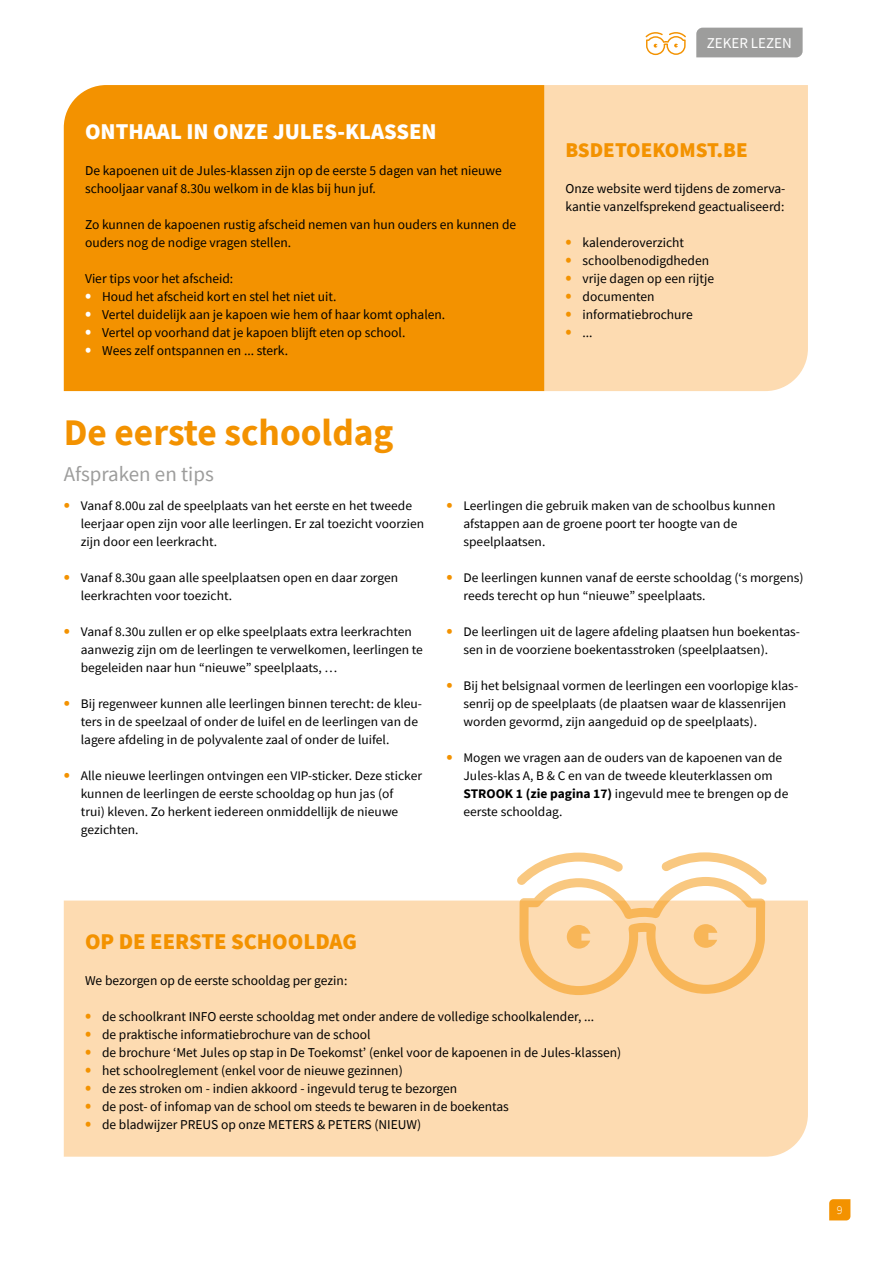
<style>
.page{position:relative;width:893px;height:1263px;background:#fff}
.page>*{position:absolute;margin:0;border:0;box-sizing:border-box;transform-origin:0 0}
.t1{font:700 37.5px "Source Sans Pro";color:#f39200}
.t2{font:900 22.5px "Source Sans Pro";color:#fff}
.t3{font:900 22.5px "Source Sans Pro";color:#f39200}
.t4{font:900 21px "Source Sans Pro";color:#f39200}
.t5{font:21px "Source Sans Pro";color:#9d9d9c}
.t6{font:15px "Source Sans Pro";color:#fff}
.t7{font:13.5px/18px "Source Sans Pro";color:#000}
.t8{font:13.05px/18px "Source Sans Pro";color:#000}
.t9{font:300 12px "Source Sans Pro";color:#fff}
.s1{font-weight:700;font-size:18px;color:#fff}
.s2{font-weight:700;font-size:18px;color:#f39200}
.s3{font-weight:700;font-size:17.4px;color:#f39200}
.s4{font-weight:700}
</style>
<div class="page">
<div style="left:64px;top:900px;width:744px;height:257px;background:#fddbb1"></div>
<svg style="left:517px;top:852px;width:250px;height:143px"></svg>
<svg style="left:829px;top:1199px;width:21px;height:21px"></svg>
<div style="left:696px;top:28px;width:107px;height:29px;background:#9d9d9c"></div>
<svg style="left:646px;top:32px;width:40px;height:23px"></svg>
<div style="left:544px;top:85px;width:264px;height:306px;background:#fddbb1"></div>
<div style="left:64px;top:85px;width:480px;height:306px;background:#f39200"></div>
<h2 class="t2" style="left:85px;top:116px;width:353px">ONTHAAL IN ONZE JULES-KLASSEN</h2>
<p class="t7" style="left:85px;top:161px;width:418px">De kapoenen uit de Jules-klassen zijn op de eerste 5 dagen van het nieuwe schooljaar vanaf 8.30u welkom in de klas bij hun juf.</p>
<p class="t7" style="left:85px;top:215px;width:433px">Zo kunnen de kapoenen rustig afscheid nemen van hun ouders en kunnen de ouders nog de nodige vragen stellen.</p>
<p class="t7" style="left:85px;top:269px;width:150px">Vier tips voor het afscheid:</p>
<p class="t7" style="left:85px;top:287px;width:253px"><span class="s1">•</span> Houd het afscheid kort en stel het niet uit.</p>
<p class="t7" style="left:85px;top:305px;width:362px"><span class="s1">•</span> Vertel duidelijk aan je kapoen wie hem of haar komt ophalen.</p>
<p class="t7" style="left:85px;top:323px;width:322px"><span class="s1">•</span> Vertel op voorhand dat je kapoen blijft eten op school.</p>
<p class="t7" style="left:85px;top:341px;width:205px"><span class="s1">•</span> Wees zelf ontspannen en ... sterk.</p>
<p class="t6" style="left:707px;top:34px;width:87px">ZEKER LEZEN</p>
<h3 class="t4" style="left:566px;top:136px;width:184px">BSDETOEKOMST.BE</h3>
<p class="t7" style="left:566px;top:179px;width:221px">Onze website werd tijdens de zomerva&shy;kantie vanzelfsprekend geactualiseerd:</p>
<p class="t7" style="left:566px;top:233px;width:120px"><span class="s2">•</span> kalenderoverzicht</p>
<p class="t7" style="left:566px;top:251px;width:145px"><span class="s2">•</span> schoolbenodigdheden</p>
<p class="t7" style="left:566px;top:269px;width:150px"><span class="s2">•</span> vrije dagen op een rijtje</p>
<p class="t7" style="left:566px;top:287px;width:91px"><span class="s2">•</span> documenten</p>
<p class="t7" style="left:566px;top:305px;width:129px"><span class="s2">•</span> informatiebrochure</p>
<p class="t7" style="left:566px;top:323px;width:29px"><span class="s2">•</span> ...</p>
<h1 class="t1" style="left:64px;top:407px;width:331px">De eerste schooldag</h1>
<h3 class="t5" style="left:64px;top:461px;width:152px">Afspraken en tips</h3>
<p class="t8" style="left:81px;top:496px;width:345px;text-indent:-17px"><span class="s3">•</span> Vanaf 8.00u zal de speelplaats van het eerste en het tweede leerjaar open zijn voor alle leerlingen. Er zal toezicht voorzien zijn door een leerkracht.</p>
<p class="t8" style="left:81px;top:568px;width:319px;text-indent:-17px"><span class="s3">•</span> Vanaf 8.30u gaan alle speelplaatsen open en daar zorgen leerkrachten voor toezicht.</p>
<p class="t8" style="left:81px;top:622px;width:344px;text-indent:-17px"><span class="s3">•</span> Vanaf 8.30u zullen er op elke speelplaats extra leerkrachten aanwezig zijn om de leerlingen te verwelkomen, leerlingen te begeleiden naar hun “nieuwe” speelplaats, …</p>
<p class="t8" style="left:81px;top:694px;width:343px;text-indent:-17px"><span class="s3">•</span> Bij regenweer kunnen alle leerlingen binnen terecht: de kleu&shy;ters in de speelzaal of onder de luifel en de leerlingen van de lagere afdeling in de polyvalente zaal of onder de luifel.</p>
<p class="t8" style="left:81px;top:766px;width:343px;text-indent:-17px"><span class="s3">•</span> Alle nieuwe leerlingen ontvingen een VIP-sticker. Deze sticker kunnen de leerlingen de eerste schooldag op hun jas (of<br>trui) kleven. Zo herkent iedereen onmiddellijk de nieuwe gezichten.</p>
<p class="t8" style="left:463px;top:496px;width:313px;text-indent:-17px"><span class="s3">•</span> Leerlingen die gebruik maken van de schoolbus kunnen afstappen aan de groene poort ter hoogte van de speelplaatsen.</p>
<p class="t8" style="left:463px;top:568px;width:342px;text-indent:-17px"><span class="s3">•</span> De leerlingen kunnen vanaf de eerste schooldag (‘s morgens) reeds terecht op hun “nieuwe” speelplaats.</p>
<p class="t8" style="left:463px;top:622px;width:338px;text-indent:-17px"><span class="s3">•</span> De leerlingen uit de lagere afdeling plaatsen hun boekentas&shy;sen in de voorziene boekentasstroken (speelplaatsen).</p>
<p class="t8" style="left:463px;top:676px;width:336px;text-indent:-17px"><span class="s3">•</span> Bij het belsignaal vormen de leerlingen een voorlopige klas&shy;senrij op de speelplaats (de plaatsen waar de klassenrijen worden gevormd, zijn aangeduid op de speelplaats).</p>
<p class="t8" style="left:463px;top:748px;width:326px;text-indent:-17px"><span class="s3">•</span> Mogen we vragen aan de ouders van de kapoenen van de Jules-klas A, B &amp; C en van de tweede kleuterklassen om <span class="s4">STROOK 1 (zie pagina 17)</span> ingevuld mee te brengen op de eerste schooldag.</p>
<h2 class="t3" style="left:85px;top:926px;width:273px">OP DE EERSTE SCHOOLDAG</h2>
<p class="t7" style="left:85px;top:971px;width:264px">We bezorgen op de eerste schooldag per gezin:</p>
<p class="t7" style="left:85px;top:1007px;width:511px"><span class="s2">•</span> de schoolkrant INFO eerste schooldag met onder andere de volledige schoolkalender, ...</p>
<p class="t7" style="left:85px;top:1025px;width:287px"><span class="s2">•</span> de praktische informatiebrochure van de school</p>
<p class="t7" style="left:85px;top:1043px;width:538px"><span class="s2">•</span> de brochure ‘Met Jules op stap in De Toekomst’ (enkel voor de kapoenen in de Jules-klassen)</p>
<p class="t7" style="left:85px;top:1061px;width:319px"><span class="s2">•</span> het schoolreglement (enkel voor de nieuwe gezinnen)</p>
<p class="t7" style="left:85px;top:1079px;width:374px"><span class="s2">•</span> de zes stroken om - indien akkoord - ingevuld terug te bezorgen</p>
<p class="t7" style="left:85px;top:1097px;width:425px"><span class="s2">•</span> de post- of infomap van de school om steeds te bewaren in de boekentas</p>
<p class="t7" style="left:85px;top:1115px;width:338px"><span class="s2">•</span> de bladwijzer PREUS op onze METERS &amp; PETERS (NIEUW)</p>
<p class="t9" style="left:837px;top:1203px;width:7px">9</p>
</div>
